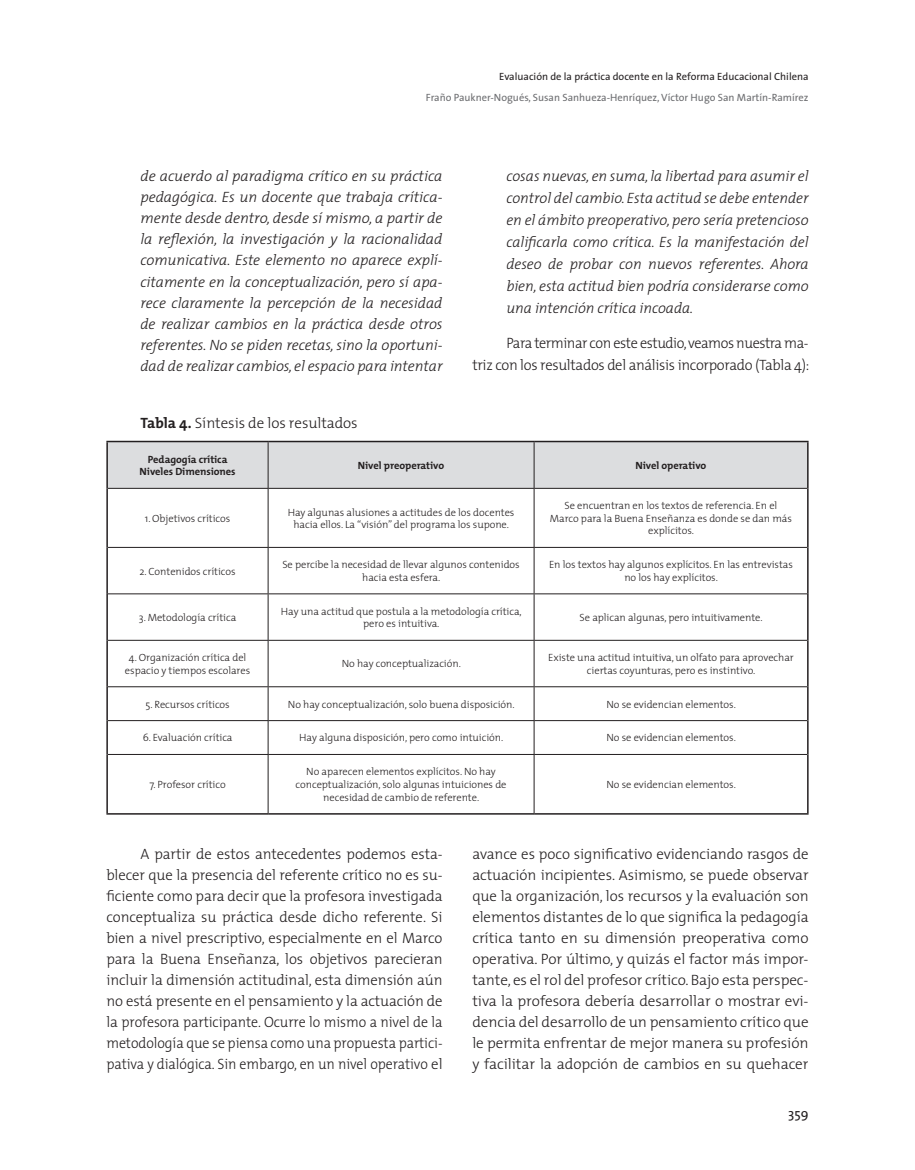
<style>
.page{position:relative;width:915px;height:1170px;background:#fff}
.page>*{position:absolute;margin:0;border:0;box-sizing:border-box;transform-origin:0 0}
.t1{font:300 15px/21px "The Mix";letter-spacing:-.005em;color:#231f20;text-align:justify}
.t2{font:italic 300 15px/21px "The Mix";letter-spacing:-.005em;color:#231f20;text-align:justify}
.t3{font:300 15px/21.9px "The Mix";letter-spacing:-.025em;color:#231f20;text-align:right;scale:.95 1}
.t4{font:13.5px "The Sans";color:#231f20}
.t5{font:300 10.5px/12.6px "The Mix";letter-spacing:-.005em;color:#231f20;text-align:center}
.t6{font:10.5px "The Sans";color:#6c6d70}
.t7{font:700 10.5px/12.6px "The Mix";letter-spacing:-.005em;color:#231f20;text-align:center}
.t8{font:10.5px "The Sans";color:#231f20}
.s1{font-weight:700}
</style>
<div class="page">
<div style="left:108px;top:442px;width:698px;height:46px;background:#dcdddf"></div>
<hr style="left:106px;top:441px;width:162px;height:1px;background:#231f20">
<hr style="left:106px;top:442px;width:2px;height:46px;background:#231f20">
<hr style="left:268px;top:441px;width:266px;height:1px;background:#231f20">
<hr style="left:534px;top:441px;width:274px;height:1px;background:#231f20">
<hr style="left:806px;top:442px;width:2px;height:46px;background:#231f20">
<hr style="left:106px;top:488px;width:2px;height:59px;background:#231f20">
<hr style="left:806px;top:488px;width:2px;height:59px;background:#231f20">
<hr style="left:106px;top:547px;width:2px;height:47px;background:#231f20">
<hr style="left:806px;top:547px;width:2px;height:47px;background:#231f20">
<hr style="left:106px;top:594px;width:2px;height:46px;background:#231f20">
<hr style="left:806px;top:594px;width:2px;height:46px;background:#231f20">
<hr style="left:106px;top:640px;width:2px;height:46px;background:#231f20">
<hr style="left:806px;top:640px;width:2px;height:46px;background:#231f20">
<hr style="left:106px;top:686px;width:2px;height:34px;background:#231f20">
<hr style="left:806px;top:686px;width:2px;height:34px;background:#231f20">
<hr style="left:106px;top:720px;width:2px;height:34px;background:#231f20">
<hr style="left:806px;top:720px;width:2px;height:34px;background:#231f20">
<hr style="left:106px;top:754px;width:2px;height:59px;background:#231f20">
<hr style="left:806px;top:754px;width:2px;height:59px;background:#231f20">
<hr style="left:106px;top:813px;width:162px;height:1px;background:#231f20">
<hr style="left:268px;top:813px;width:266px;height:1px;background:#231f20">
<hr style="left:534px;top:813px;width:274px;height:1px;background:#231f20">
<hr style="left:267px;top:442px;width:1px;height:46px;background:#231f20">
<hr style="left:533px;top:442px;width:1px;height:46px;background:#231f20">
<hr style="left:108px;top:488px;width:160px;height:1px;background:#231f20">
<hr style="left:268px;top:488px;width:266px;height:1px;background:#231f20">
<hr style="left:267px;top:488px;width:1px;height:59px;background:#231f20">
<hr style="left:534px;top:488px;width:272px;height:1px;background:#231f20">
<hr style="left:533px;top:488px;width:1px;height:59px;background:#231f20">
<hr style="left:108px;top:547px;width:160px;height:1px;background:#231f20">
<hr style="left:268px;top:547px;width:266px;height:1px;background:#231f20">
<hr style="left:267px;top:547px;width:1px;height:46px;background:#231f20">
<hr style="left:534px;top:547px;width:272px;height:1px;background:#231f20">
<hr style="left:533px;top:547px;width:1px;height:46px;background:#231f20">
<hr style="left:108px;top:593px;width:160px;height:1px;background:#231f20">
<hr style="left:268px;top:593px;width:266px;height:1px;background:#231f20">
<hr style="left:267px;top:594px;width:1px;height:46px;background:#231f20">
<hr style="left:534px;top:593px;width:272px;height:1px;background:#231f20">
<hr style="left:533px;top:594px;width:1px;height:46px;background:#231f20">
<hr style="left:108px;top:640px;width:160px;height:1px;background:#231f20">
<hr style="left:268px;top:640px;width:266px;height:1px;background:#231f20">
<hr style="left:267px;top:640px;width:1px;height:46px;background:#231f20">
<hr style="left:534px;top:640px;width:272px;height:1px;background:#231f20">
<hr style="left:533px;top:640px;width:1px;height:46px;background:#231f20">
<hr style="left:108px;top:686px;width:160px;height:1px;background:#231f20">
<hr style="left:268px;top:686px;width:266px;height:1px;background:#231f20">
<hr style="left:267px;top:687px;width:1px;height:33px;background:#231f20">
<hr style="left:534px;top:686px;width:272px;height:1px;background:#231f20">
<hr style="left:533px;top:687px;width:1px;height:33px;background:#231f20">
<hr style="left:108px;top:720px;width:160px;height:1px;background:#231f20">
<hr style="left:268px;top:720px;width:266px;height:1px;background:#231f20">
<hr style="left:267px;top:721px;width:1px;height:33px;background:#231f20">
<hr style="left:534px;top:720px;width:272px;height:1px;background:#231f20">
<hr style="left:533px;top:721px;width:1px;height:33px;background:#231f20">
<hr style="left:108px;top:754px;width:160px;height:1px;background:#231f20">
<hr style="left:268px;top:754px;width:266px;height:1px;background:#231f20">
<hr style="left:267px;top:754px;width:1px;height:59px;background:#231f20">
<hr style="left:534px;top:754px;width:272px;height:1px;background:#231f20">
<hr style="left:533px;top:754px;width:1px;height:59px;background:#231f20">
<p class="t8" style="left:499px;top:67px;width:311px">Evaluación de la práctica docente en la Reforma Educacional Chilena</p>
<p class="t6" style="left:425px;top:88px;width:384px">Fraño Paukner-Nogués, Susan Sanhueza-Henríquez, Víctor Hugo San Martín-Ramírez</p>
<p class="t2" style="left:140px;top:165px;width:303px">de acuerdo al paradigma crítico en su práctica pedagógica. Es un docente que trabaja crítica&shy;mente desde dentro, desde sí mismo, a partir de la reflexión, la investigación y la racionalidad comunicativa. Este elemento no aparece explí&shy;citamente en la conceptualización, pero sí apa&shy;rece claramente la percepción de la necesidad de realizar cambios en la práctica desde otros referentes. No se piden recetas, sino la oportuni&shy;dad de realizar cambios, el espacio para intentar</p>
<p class="t2" style="left:506px;top:165px;width:303px;line-height:21.9px">cosas nuevas, en suma, la libertad para asumir el control del cambio. Esta actitud se debe entender en el ámbito preoperativo, pero sería pretencioso calificarla como crítica. Es la manifestación del deseo de probar con nuevos referentes. Ahora bien, esta actitud bien podría considerarse como una intención crítica incoada.</p>
<p class="t3" style="left:472px;top:331px;width:356px">Para terminar con este estudio, veamos nuestra ma-<br>triz con los resultados del análisis incorporado (Tabla 4):</p>
<p class="t1" style="left:140px;top:411px;width:219px"><span class="s1">Tabla 4.</span> Síntesis de los resultados</p>
<p class="t7" style="left:140px;top:452px;width:97px">Pedagogía crítica<br>Niveles Dimensiones</p>
<p class="t7" style="left:358px;top:459px;width:88px">Nivel preoperativo</p>
<p class="t7" style="left:635px;top:459px;width:72px">Nivel operativo</p>
<p class="t5" style="left:145px;top:511px;width:87px">1. Objetivos críticos</p>
<p class="t5" style="left:287px;top:505px;width:228px">Hay algunas alusiones a actitudes de los docentes hacia ellos. La “visión” del programa los supone.</p>
<p class="t5" style="left:549px;top:499px;width:243px">Se encuentran en los textos de referencia. En el<br>Marco para la Buena Enseñanza es donde se dan más explícitos.</p>
<p class="t5" style="left:139px;top:564px;width:98px">2. Contenidos críticos</p>
<p class="t5" style="left:282px;top:558px;width:239px">Se percibe la necesidad de llevar algunos contenidos hacia esta esfera.</p>
<p class="t5" style="left:549px;top:558px;width:245px">En los textos hay algunos explícitos. En las entrevistas no los hay explícitos.</p>
<p class="t5" style="left:139px;top:610px;width:99px">3. Metodología crítica</p>
<p class="t5" style="left:281px;top:604px;width:242px">Hay una actitud que postula a la metodología crítica, pero es intuitiva.</p>
<p class="t5" style="left:579px;top:610px;width:184px">Se aplican algunas, pero intuitivamente.</p>
<p class="t5" style="left:125px;top:651px;width:127px">4. Organización crítica del espacio y tiempos escolares</p>
<p class="t5" style="left:341px;top:657px;width:121px">No hay conceptualización.</p>
<p class="t5" style="left:548px;top:651px;width:247px">Existe una actitud intuitiva, un olfato para aprovechar ciertas coyunturas, pero es instintivo.</p>
<p class="t5" style="left:145px;top:697px;width:86px">5. Recursos críticos</p>
<p class="t5" style="left:288px;top:697px;width:228px">No hay conceptualización, solo buena disposición.</p>
<p class="t5" style="left:606px;top:697px;width:131px">No se evidencian elementos.</p>
<p class="t5" style="left:143px;top:731px;width:91px">6. Evaluación crítica</p>
<p class="t5" style="left:299px;top:731px;width:205px">Hay alguna disposición, pero como intuición.</p>
<p class="t5" style="left:606px;top:731px;width:131px">No se evidencian elementos.</p>
<p class="t5" style="left:149px;top:777px;width:78px">7. Profesor crítico</p>
<p class="t5" style="left:295px;top:765px;width:212px">No aparecen elementos explícitos. No hay conceptualización, solo algunas intuiciones de necesidad de cambio de referente.</p>
<p class="t5" style="left:606px;top:777px;width:131px">No se evidencian elementos.</p>
<p class="t1" style="left:106px;top:842px;width:337px;text-indent:34px">A partir de estos antecedentes podemos esta&shy;blecer que la presencia del referente crítico no es su&shy;ficiente como para decir que la profesora investigada conceptualiza su práctica desde dicho referente. Si bien a nivel prescriptivo, especialmente en el Marco para la Buena Enseñanza, los objetivos parecieran incluir la dimensión actitudinal, esta dimensión aún no está presente en el pensamiento y la actuación de la profesora participante. Ocurre lo mismo a nivel de la metodología que se piensa como una propuesta partici&shy;pativa y dialógica. Sin embargo, en un nivel operativo el</p>
<p class="t1" style="left:472px;top:842px;width:337px">avance es poco significativo evidenciando rasgos de actuación incipientes. Asimismo, se puede observar que la organización, los recursos y la evaluación son elementos distantes de lo que significa la pedagogía crítica tanto en su dimensión preoperativa como operativa. Por último, y quizás el factor más impor&shy;tante, es el rol del profesor crítico. Bajo esta perspec&shy;tiva la profesora debería desarrollar o mostrar evi&shy;dencia del desarrollo de un pensamiento crítico que le permita enfrentar de mejor manera su profesión y facilitar la adopción de cambios en su quehacer</p>
<p class="t4" style="left:788px;top:1102px;width:22px">359</p>
</div>
